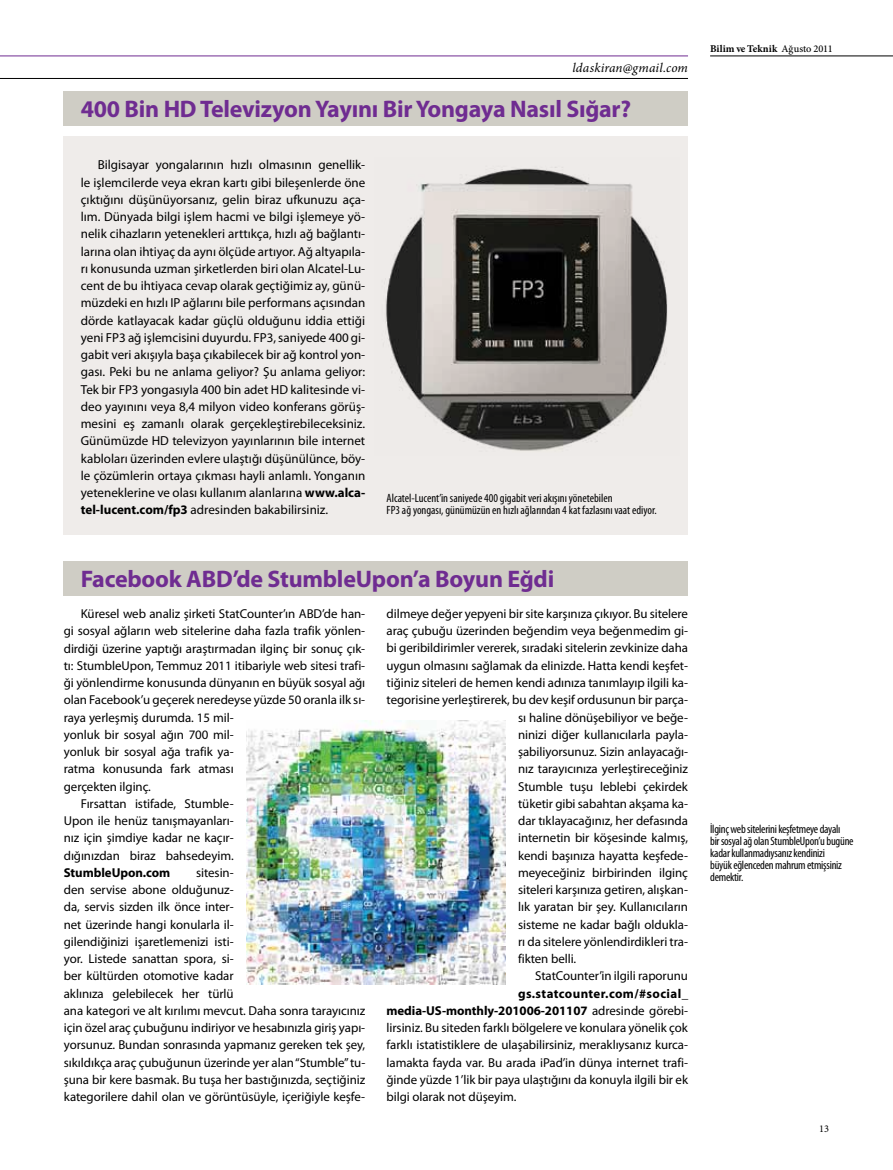
<style>
.page{position:relative;width:893px;height:1170px;background:#fff}
.page>*{position:absolute;margin:0;border:0;box-sizing:border-box;transform-origin:0 0}
.t1{font:700 24px "Myriad Pro";letter-spacing:-.01em;color:#6f2c91}
.t2{font:italic 13.2px "Minion Pro";letter-spacing:.01em;color:#000}
.t3{font:13.05px/17.2px "Myriad Pro";color:#000;text-align:justify}
.t4{font:12.9px/17.2px "Myriad Pro";letter-spacing:-.005em;color:#000}
.t5{font:700 12.9px "Myriad Pro";letter-spacing:-.005em;color:#000}
.t6{font:condensed 12px/12px "Myriad Pro";letter-spacing:-.02em;color:#000}
.t7{font:condensed 12px/12px "Myriad Pro";color:#000}
.t8{font:700 10.35px "Minion Pro";letter-spacing:.005em;color:#000}
.t9{font:10.35px "Minion Pro";color:#000}
.s1{font-weight:700}
.s2{font-weight:500}
</style>
<div class="page">
<div style="left:64px;top:136px;width:624px;height:398px;background:#efecea"></div>
<div style="left:64px;top:91px;width:624px;height:34px;background:#cfcdc5"></div>
<div style="left:64px;top:561px;width:624px;height:34px;background:#cfcdc5"></div>
<img style="left:385px;top:167px;width:283px;height:284px">
<img style="left:246px;top:720px;width:259px;height:264px">
<hr style="left:710px;top:56px;width:183px;height:1px;background:#000">
<hr style="left:0;top:56px;width:688px;height:1px;background:#6f2c91">
<hr style="left:0;top:78px;width:688px;height:1px;background:#000">
<p class="t2" style="left:572px;top:58px;width:117px">ldaskiran@gmail.com</p>
<h1 class="t1" style="left:81px;top:94px;width:552px">400 Bin HD Televizyon Yayını Bir Yongaya Nasıl Sığar?</h1>
<p class="t3" style="left:81px;top:156px;width:286px;text-indent:17px">Bilgisayar yongalarının hızlı olmasının genellik&shy;le işlemcilerde veya ekran kartı gibi bileşenlerde öne çıktığını düşünüyorsanız, gelin biraz ufkunuzu aça&shy;lım. Dünyada bilgi işlem hacmi ve bilgi işlemeye yö&shy;nelik cihazların yetenekleri arttıkça, hızlı ağ bağlantı&shy;larına olan ihtiyaç da aynı ölçüde artıyor. Ağ altyapıla&shy;rı konusunda uzman şirketlerden biri olan Alcatel-Lu&shy;cent de bu ihtiyaca cevap olarak geçtiğimiz ay, günü&shy;müzdeki en hızlı IP ağlarını bile performans açısından dörde katlayacak kadar güçlü olduğunu iddia ettiği yeni FP3 ağ işlemcisini duyurdu. FP3, saniyede 400 gi&shy;gabit veri akışıyla başa çıkabilecek bir ağ kontrol yon&shy;gası. Peki bu ne anlama geliyor? Şu anlama geliyor:<br>Tek bir FP3 yongasıyla 400 bin adet HD kalitesinde vi&shy;deo yayınını veya 8,4 milyon video konferans görüş&shy;mesini eş zamanlı olarak gerçekleştirebileceksiniz.<br>Günümüzde HD televizyon yayınlarının bile internet kabloları üzerinden evlere ulaştığı düşünülünce, böy&shy;le çözümlerin ortaya çıkması hayli anlamlı. Yonganın yeteneklerine ve olası kullanım alanlarına <span class="s1">www.alca&shy;tel-lucent.com/fp3</span> adresinden bakabilirsiniz.</p>
<p class="t7" style="left:387px;top:492px;width:272px">Alcatel-Lucent’in saniyede 400 gigabit veri akışını yönetebilen<br>FP3 ağ yongası, günümüzün en hızlı ağlarından 4 kat fazlasını vaat ediyor.</p>
<h1 class="t1" style="left:81px;top:563px;width:475px">Facebook ABD’de StumbleUpon’a Boyun Eğdi</h1>
<p class="t4" style="left:81px;top:605px;width:286px">Küresel web analiz şirketi StatCounter’ın ABD’de han-</p>
<p class="t4" style="left:64px;top:622px;width:303px">gi sosyal ağların web sitelerine daha fazla trafik yönlen-</p>
<p class="t4" style="left:64px;top:639px;width:303px">dirdiği üzerine yaptığı araştırmadan ilginç bir sonuç çık-</p>
<p class="t4" style="left:64px;top:656px;width:303px">tı: StumbleUpon, Temmuz 2011 itibariyle web sitesi trafi-</p>
<p class="t4" style="left:64px;top:674px;width:303px">ği yönlendirme konusunda dünyanın en büyük sosyal ağı</p>
<p class="t4" style="left:64px;top:691px;width:303px">olan Facebook’u geçerek neredeyse yüzde 50 oranla ilk sı-</p>
<p class="t4" style="left:64px;top:708px;width:171px">raya yerleşmiş durumda. 15 mil-</p>
<p class="t4" style="left:64px;top:725px;width:171px">yonluk bir sosyal ağın 700 mil-</p>
<p class="t4" style="left:64px;top:742px;width:171px">yonluk bir sosyal ağa trafik ya-</p>
<p class="t4" style="left:64px;top:760px;width:171px">ratma konusunda fark atması</p>
<p class="t4" style="left:64px;top:777px;width:89px">gerçekten ilginç.</p>
<p class="t4" style="left:81px;top:794px;width:154px">Fırsattan istifade, Stumble-</p>
<p class="t4" style="left:64px;top:811px;width:171px">Upon ile henüz tanışmayanları-</p>
<p class="t4" style="left:64px;top:829px;width:171px">nız için şimdiye kadar ne kaçır-</p>
<p class="t4" style="left:64px;top:846px;width:171px">dığınızdan biraz bahsedeyim.</p>
<p class="t5" style="left:64px;top:864px;width:108px">StumbleUpon.com</p>
<p class="t4" style="left:64px;top:863px;width:303px;text-indent:132px">sitesin-<br>den servise abone olduğunuz-<br>da, servis sizden ilk önce inter-<br>net üzerinde hangi konularla il-<br>gilendiğinizi işaretlemenizi isti-<br>yor. Listede sanattan spora, si-<br>ber kültürden otomotive kadar<br>aklınıza gelebilecek her türlü<br>ana kategori ve alt kırılımı mevcut. Daha sonra tarayıcınız için özel araç çubuğunu indiriyor ve hesabınızla giriş yapı&shy;yorsunuz. Bundan sonrasında yapmanız gereken tek şey, sıkıldıkça araç çubuğunun üzerinde yer alan “Stumble” tu&shy;şuna bir kere basmak. Bu tuşa her bastığınızda, seçtiğiniz kategorilere dahil olan ve görüntüsüyle, içeriğiyle keşfe-</p>
<p class="t4" style="left:387px;top:604px;width:303px">dilmeye değer yepyeni bir site karşınıza çıkıyor. Bu sitelere</p>
<p class="t4" style="left:387px;top:622px;width:303px">araç çubuğu üzerinden beğendim veya beğenmedim gi-</p>
<p class="t4" style="left:387px;top:639px;width:303px">bi geribildirimler vererek, sıradaki sitelerin zevkinize daha</p>
<p class="t4" style="left:387px;top:656px;width:303px">uygun olmasını sağlamak da elinizde. Hatta kendi keşfet-</p>
<p class="t4" style="left:387px;top:673px;width:303px">tiğiniz siteleri de hemen kendi adınıza tanımlayıp ilgili ka-</p>
<p class="t4" style="left:387px;top:691px;width:303px">tegorisine yerleştirerek, bu dev keşif ordusunun bir parça-</p>
<p class="t4" style="left:518px;top:708px;width:171px">sı haline dönüşebiliyor ve beğe-</p>
<p class="t4" style="left:518px;top:725px;width:171px">ninizi diğer kullanıcılarla payla-</p>
<p class="t4" style="left:518px;top:742px;width:171px">şabiliyorsunuz. Sizin anlayacağı-</p>
<p class="t4" style="left:518px;top:760px;width:171px">nız tarayıcınıza yerleştireceğiniz</p>
<p class="t4" style="left:518px;top:777px;width:171px">Stumble tuşu leblebi çekirdek</p>
<p class="t4" style="left:518px;top:794px;width:171px">tüketir gibi sabahtan akşama ka-</p>
<p class="t4" style="left:518px;top:811px;width:171px">dar tıklayacağınız, her defasında</p>
<p class="t4" style="left:518px;top:829px;width:171px">internetin bir köşesinde kalmış,</p>
<p class="t4" style="left:518px;top:846px;width:171px">kendi başınıza hayatta keşfede-</p>
<p class="t4" style="left:518px;top:863px;width:171px">meyeceğiniz birbirinden ilginç</p>
<p class="t4" style="left:518px;top:880px;width:171px">siteleri karşınıza getiren, alışkan-</p>
<p class="t4" style="left:518px;top:898px;width:171px">lık yaratan bir şey. Kullanıcıların</p>
<p class="t4" style="left:518px;top:915px;width:171px">sisteme ne kadar bağlı oldukla-</p>
<p class="t4" style="left:518px;top:932px;width:171px">rı da sitelere yönlendirdikleri tra-</p>
<p class="t4" style="left:518px;top:949px;width:60px">fikten belli.</p>
<p class="t4" style="left:535px;top:967px;width:154px">StatCounter’in ilgili raporunu</p>
<p class="t4" style="left:387px;top:984px;width:303px;text-align:justify;text-indent:132px"><span class="s1">gs.statcounter.com/#social_ media-US-monthly-201006-201107</span> adresinde görebi&shy;lirsiniz. Bu siteden farklı bölgelere ve konulara yönelik çok farklı istatistiklere de ulaşabilirsiniz, meraklıysanız kurca&shy;lamakta fayda var. Bu arada iPad’in dünya internet trafi&shy;ğinde yüzde 1’lik bir paya ulaştığını da konuyla ilgili bir ek bilgi olarak not düşeyim.</p>
<p class="t8" style="left:710px;top:41px;width:124px">Bilim ve Teknik <span class="s2">Ağusto 2011</span></p>
<p class="t6" style="left:710px;top:822px;width:145px">İlginç web sitelerini keşfetmeye dayalı<br>bir sosyal ağ olan StumbleUpon’u bugüne kadar kullanmadıysanız kendinizi<br>büyük eğlenceden mahrum etmişsiniz demektir.</p>
<p class="t9" style="left:819px;top:1121px;width:11px">13</p>
</div>
